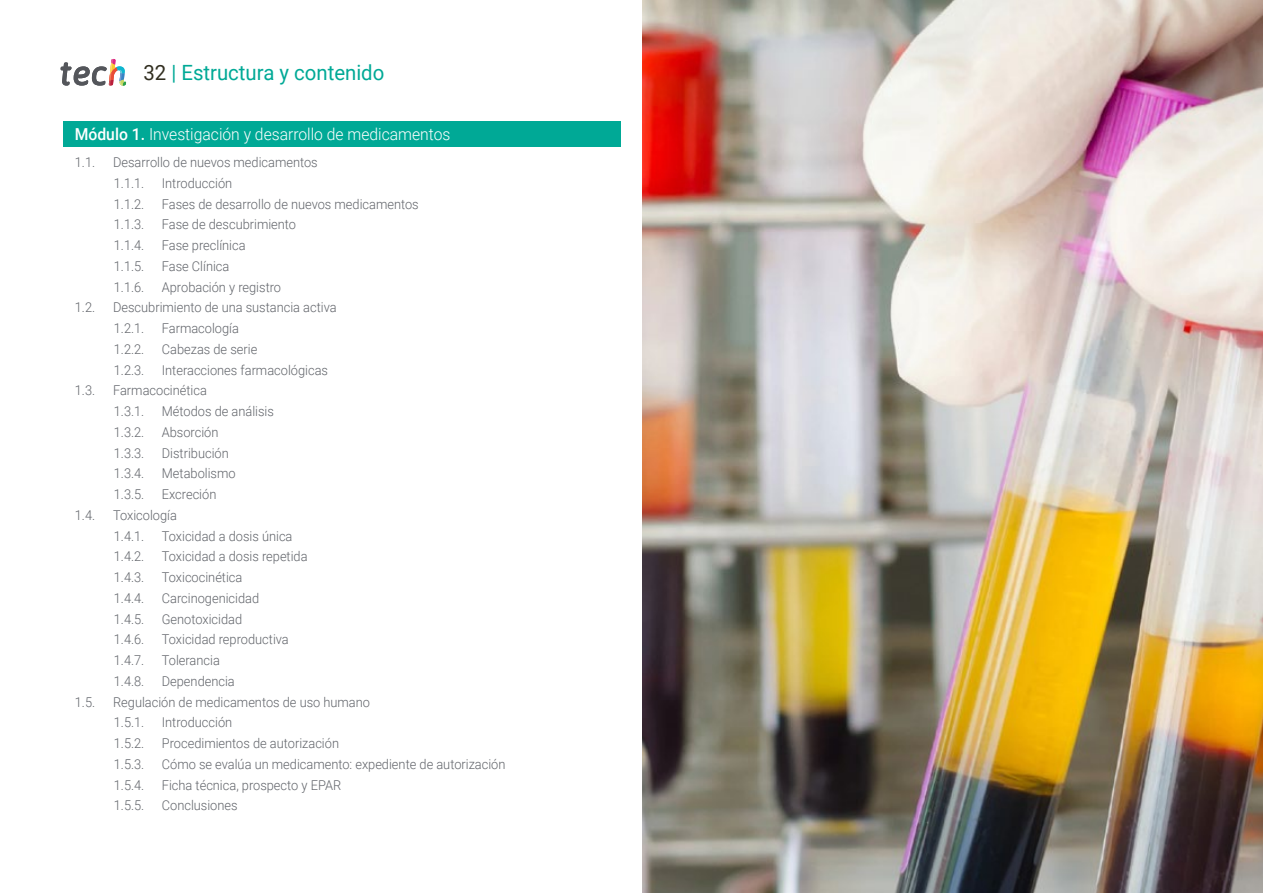
<style>
.page{position:relative;width:1263px;height:893px;background:#fff}
.page>*{position:absolute;margin:0;border:0;box-sizing:border-box;transform-origin:0 0}
.t1{font:21px "Roboto";color:#00a996}
.t2{font:300 16.5px "Roboto";color:#fff;scale:.95 1}
.t3{font:300 13.5px/20.7px "Roboto";color:#61646a;scale:.95 1}
.s1{color:#312e20}
.s2{font-weight:500}
</style>
<div class="page">
<img style="left:642px;top:0;width:621px;height:893px">
<div style="left:64px;top:121px;width:557px;height:25px;background:#00a996"></div>
<svg style="left:61px;top:59px;width:65px;height:27px"></svg>
<h1 class="t1" style="left:144px;top:57px;width:242px"><span class="s1">32</span> | Estructura y contenido</h1>
<p class="t2" style="left:75px;top:123px;width:397px"><span class="s2">Módulo 1.</span> Investigación y desarrollo de medicamentos</p>
<p class="t3" style="left:75px;top:151px;width:23px">1.1.</p>
<p class="t3" style="left:113px;top:151px;width:217px">Desarrollo de nuevos medicamentos<br>1.1.1.</p>
<p class="t3" style="left:162px;top:172px;width:76px">Introducción</p>
<p class="t3" style="left:114px;top:193px;width:34px">1.1.2.</p>
<p class="t3" style="left:162px;top:193px;width:272px">Fases de desarrollo de nuevos medicamentos</p>
<p class="t3" style="left:114px;top:214px;width:34px">1.1.3.</p>
<p class="t3" style="left:162px;top:214px;width:143px">Fase de descubrimiento</p>
<p class="t3" style="left:114px;top:234px;width:34px">1.1.4.</p>
<p class="t3" style="left:162px;top:234px;width:90px">Fase preclínica</p>
<p class="t3" style="left:114px;top:255px;width:34px">1.1.5.</p>
<p class="t3" style="left:162px;top:255px;width:73px">Fase Clínica</p>
<p class="t3" style="left:114px;top:276px;width:34px">1.1.6.</p>
<p class="t3" style="left:162px;top:276px;width:127px">Aprobación y registro</p>
<p class="t3" style="left:75px;top:297px;width:23px">1.2.</p>
<p class="t3" style="left:113px;top:297px;width:237px">Descubrimiento de una sustancia activa<br>1.2.1.</p>
<p class="t3" style="left:162px;top:317px;width:83px">Farmacología</p>
<p class="t3" style="left:114px;top:338px;width:34px">1.2.2.</p>
<p class="t3" style="left:162px;top:338px;width:102px">Cabezas de serie</p>
<p class="t3" style="left:114px;top:359px;width:34px">1.2.3.</p>
<p class="t3" style="left:162px;top:359px;width:176px">Interacciones farmacológicas</p>
<p class="t3" style="left:75px;top:380px;width:23px">1.3.</p>
<p class="t3" style="left:113px;top:380px;width:100px">Farmacocinética<br>1.3.1.</p>
<p class="t3" style="left:162px;top:400px;width:119px">Métodos de análisis</p>
<p class="t3" style="left:114px;top:421px;width:34px">1.3.2.</p>
<p class="t3" style="left:162px;top:421px;width:61px">Absorción</p>
<p class="t3" style="left:114px;top:442px;width:34px">1.3.3.</p>
<p class="t3" style="left:162px;top:442px;width:72px">Distribución</p>
<p class="t3" style="left:114px;top:463px;width:34px">1.3.4.</p>
<p class="t3" style="left:162px;top:463px;width:79px">Metabolismo</p>
<p class="t3" style="left:114px;top:483px;width:34px">1.3.5.</p>
<p class="t3" style="left:162px;top:483px;width:59px">Excreción</p>
<p class="t3" style="left:75px;top:504px;width:23px">1.4.</p>
<p class="t3" style="left:113px;top:504px;width:69px">Toxicología<br>1.4.1.</p>
<p class="t3" style="left:162px;top:525px;width:139px">Toxicidad a dosis única</p>
<p class="t3" style="left:114px;top:546px;width:34px">1.4.2.</p>
<p class="t3" style="left:162px;top:546px;width:155px">Toxicidad a dosis repetida</p>
<p class="t3" style="left:114px;top:566px;width:34px">1.4.3.</p>
<p class="t3" style="left:162px;top:566px;width:86px">Toxicocinética</p>
<p class="t3" style="left:114px;top:587px;width:34px">1.4.4.</p>
<p class="t3" style="left:162px;top:587px;width:104px">Carcinogenicidad</p>
<p class="t3" style="left:114px;top:608px;width:34px">1.4.5.</p>
<p class="t3" style="left:162px;top:608px;width:86px">Genotoxicidad</p>
<p class="t3" style="left:114px;top:629px;width:34px">1.4.6.</p>
<p class="t3" style="left:162px;top:629px;width:135px">Toxicidad reproductiva</p>
<p class="t3" style="left:114px;top:649px;width:34px">1.4.7.</p>
<p class="t3" style="left:162px;top:649px;width:63px">Tolerancia</p>
<p class="t3" style="left:114px;top:670px;width:34px">1.4.8.</p>
<p class="t3" style="left:162px;top:670px;width:78px">Dependencia</p>
<p class="t3" style="left:75px;top:691px;width:23px">1.5.</p>
<p class="t3" style="left:113px;top:691px;width:272px">Regulación de medicamentos de uso humano<br>1.5.1.</p>
<p class="t3" style="left:162px;top:712px;width:76px">Introducción</p>
<p class="t3" style="left:114px;top:732px;width:34px">1.5.2.</p>
<p class="t3" style="left:162px;top:732px;width:188px">Procedimientos de autorización</p>
<p class="t3" style="left:114px;top:753px;width:34px">1.5.3.</p>
<p class="t3" style="left:162px;top:753px;width:363px">Cómo se evalúa un medicamento: expediente de autorización</p>
<p class="t3" style="left:114px;top:774px;width:34px">1.5.4.</p>
<p class="t3" style="left:162px;top:774px;width:190px">Ficha técnica, prospecto y EPAR</p>
<p class="t3" style="left:114px;top:795px;width:34px">1.5.5.</p>
<p class="t3" style="left:162px;top:795px;width:81px">Conclusiones</p>
</div>
